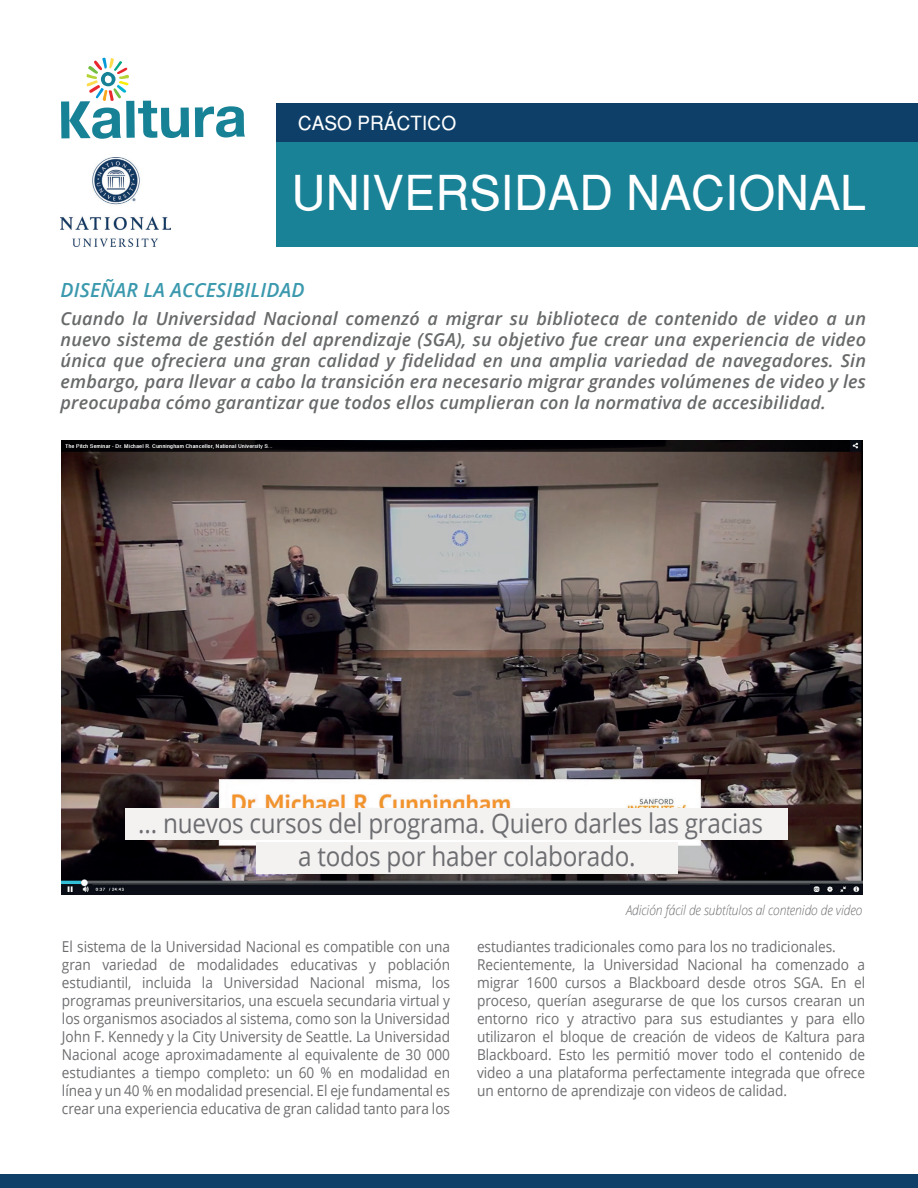
<style>
.page{position:relative;width:918px;height:1188px;background:#fff}
.page>*{position:absolute;margin:0;border:0;box-sizing:border-box;transform-origin:0 0}
.t1{font:48px "Helvetica";letter-spacing:.005em;color:#fff}
.t2{font:27px/33px "Open Sans";letter-spacing:-.01em;color:#6c6d70;scale:.9 1}
.t3{font:italic 600 19.5px "Open Sans";letter-spacing:.01em;color:#3b99ae}
.t4{font:19.5px "Helvetica";letter-spacing:.005em;color:#fff}
.t5{font:italic 600 18px/21px "Open Sans";letter-spacing:.01em;color:#67696a;text-align:justify}
.t6{font:15px/18px "Open Sans";letter-spacing:-.005em;color:#6c6d70;text-align:justify;scale:.91 1}
.t7{font:italic 300 13.5px "Open Sans";letter-spacing:-.01em;color:#6c6d70;scale:.9 1}
</style>
<div class="page">
<svg style="left:61px;top:58px;width:184px;height:81px"></svg>
<div style="left:276px;top:142px;width:642px;height:105px;background:#1a8296"></div>
<img style="left:62px;top:440px;width:800px;height:454px">
<div style="left:0;top:1174px;width:918px;height:14px;background:#0d3f68"></div>
<div style="left:276px;top:103px;width:642px;height:39px;background:#0d3f68"></div>
<img style="left:61px;top:158px;width:109px;height:89px">
<div style="left:257px;top:842px;width:421px;height:31px;background:#f4f1f1"></div>
<div style="left:125px;top:808px;width:662px;height:32px;background:#f4f1f1"></div>
<h3 class="t4" style="left:298px;top:111px;width:160px">CASO PRÁCTICO</h3>
<h1 class="t1" style="left:292px;top:164px;width:576px">UNIVERSIDAD NACIONAL</h1>
<h3 class="t3" style="left:61px;top:276px;width:246px">DISEÑAR LA ACCESIBILIDAD</h3>
<p class="t5" style="left:61px;top:308px;width:807px">Cuando la Universidad Nacional comenzó a migrar su biblioteca de contenido de video a un nuevo sistema de gestión del aprendizaje (SGA), su objetivo fue crear una experiencia de video única que ofreciera una gran calidad y fidelidad en una amplia variedad de navegadores. Sin embargo, para llevar a cabo la transición era necesario migrar grandes volúmenes de video y les preocupaba cómo garantizar que todos ellos cumplieran con la normativa de accesibilidad.</p>
<h2 class="t2" style="left:298px;top:807px;width:518px;text-indent:-160px">... nuevos cursos del programa. Quiero darles las gracias a todos por haber colaborado.</h2>
<p class="t7" style="left:626px;top:900px;width:264px">Adición fácil de subtítulos al contenido de video</p>
<p class="t6" style="left:62px;top:937px;width:428px">El sistema de la Universidad Nacional es compatible con una gran variedad de modalidades educativas y población estudiantil, incluida la Universidad Nacional misma, los programas preuniversitarios, una escuela secundaria virtual y los organismos asociados al sistema, como son la Universidad John F. Kennedy y la City University de Seattle. La Universidad Nacional acoge aproximadamente al equivalente de 30 000 estudiantes a tiempo completo: un 60 % en modalidad en línea y un 40 % en modalidad presencial. El eje fundamental es crear una experiencia educativa de gran calidad tanto para los</p>
<p class="t6" style="left:477px;top:937px;width:428px;text-align:left">estudiantes tradicionales como para los no tradicionales.<br>Recientemente, la Universidad Nacional ha comenzado a migrar 1600 cursos a Blackboard desde otros SGA. En el proceso, querían asegurarse de que los cursos crearan un entorno rico y atractivo para sus estudiantes y para ello utilizaron el bloque de creación de videos de Kaltura para Blackboard. Esto les permitió mover todo el contenido de video a una plataforma perfectamente integrada que ofrece un entorno de aprendizaje con videos de calidad.</p>
</div>
